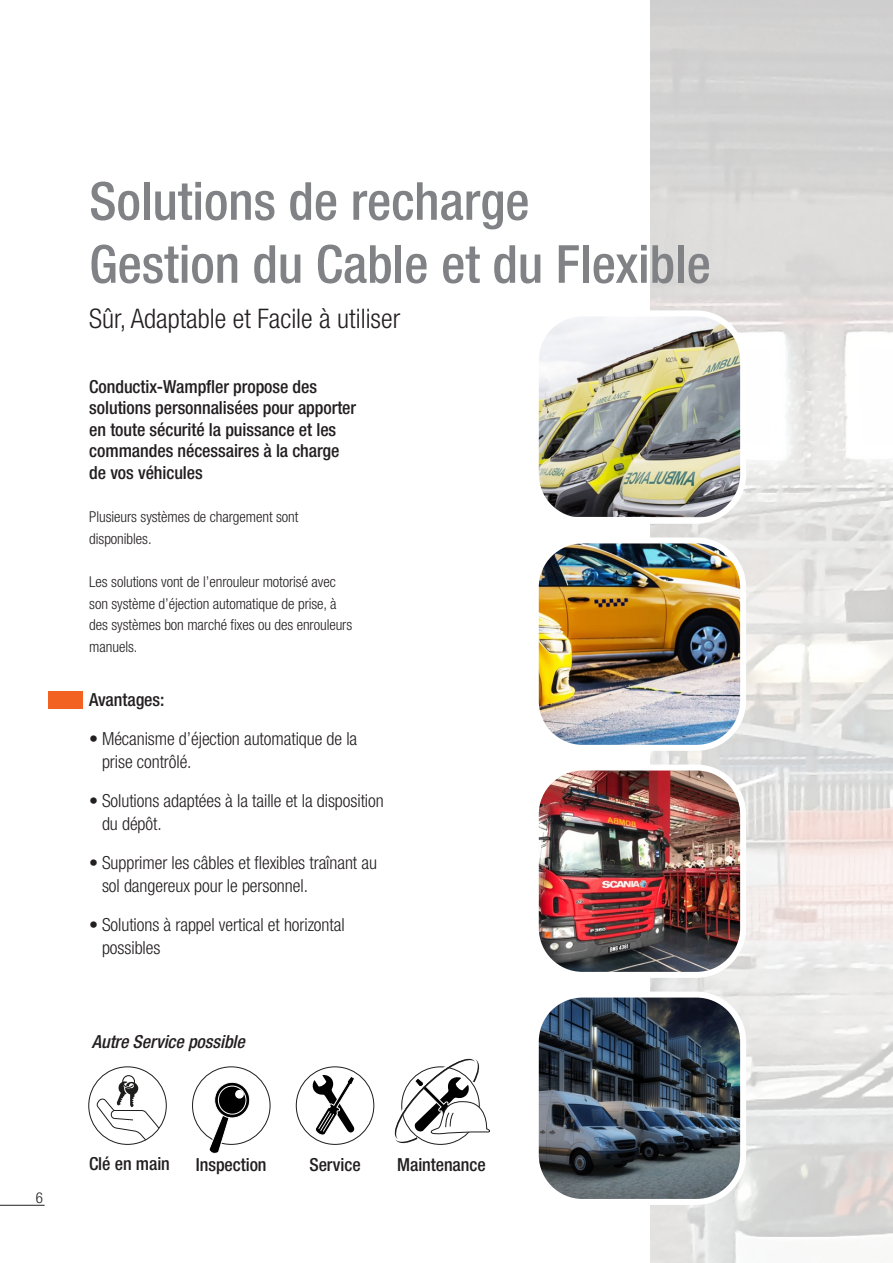
<style>
.page{position:relative;width:893px;height:1263px;background:#fff}
.page>*{position:absolute;margin:0;border:0;box-sizing:border-box;transform-origin:0 0}
.Heading{font:500 condensed 52.5px "Helvetica Neue LT";color:#808285}
.Heading-2{font:300 condensed 27px "Helvetica Neue LT";color:#231f20}
.t1{font:300 condensed 18px/22.5px "Helvetica Neue LT";letter-spacing:-.005em;color:#231f20}
.body{font:500 condensed 18px/21.6px "Helvetica Neue LT";letter-spacing:-.005em;color:#231f20}
.t2{font:italic 500 condensed 18px "Helvetica Neue LT";letter-spacing:-.005em;color:#231f20}
.body-2{font:300 condensed 15px/21.6px "Helvetica Neue LT";letter-spacing:-.005em;color:#231f20}
</style>
<div class="page">
<img style="left:651px;top:0;width:242px;height:1263px">
<div style="left:49px;top:691px;width:34px;height:17px;background:#f26221"></div>
<img style="left:540px;top:994px;width:203px;height:208px">
<div style="left:533px;top:991px;width:213px;height:214px;border:6px solid #fff;border-radius:47px"></div>
<img style="left:540px;top:540px;width:203px;height:208px">
<div style="left:533px;top:537px;width:213px;height:214px;border:6px solid #fff;border-radius:47px"></div>
<img style="left:540px;top:313px;width:203px;height:204px">
<div style="left:533px;top:310px;width:213px;height:214px;border:6px solid #fff;border-radius:47px"></div>
<img style="left:540px;top:767px;width:203px;height:208px">
<div style="left:533px;top:764px;width:213px;height:214px;border:6px solid #fff;border-radius:47px"></div>
<div style="left:88px;top:1066px;width:79px;height:79px;border:1px solid #1d1d1b;border-radius:50%"></div>
<svg style="left:96px;top:1075px;width:64px;height:66px"></svg>
<svg style="left:208px;top:1107px;width:24px;height:47px"></svg>
<svg style="left:215px;top:1082px;width:35px;height:36px"></svg>
<div style="left:214px;top:1082px;width:36px;height:36px;border:1px solid #fff;border-radius:50%"></div>
<div style="left:218px;top:1086px;width:28px;height:28px;background:#000;border-radius:50%"></div>
<div style="left:218px;top:1085px;width:28px;height:29px;border:1px solid #fff;border-radius:50%"></div>
<div style="left:235px;top:1090px;width:9px;height:8px;background:#fff;border-radius:50%"></div>
<div style="left:296px;top:1066px;width:78px;height:79px;border:1px solid #1d1d1b;border-radius:50%"></div>
<svg style="left:312px;top:1075px;width:43px;height:60px"></svg>
<svg style="left:394px;top:1058px;width:96px;height:85px"></svg>
<img style="left:887px;top:96px;width:6px;height:172px">
<hr style="left:0;top:1205px;width:45px;height:1px;background:#231f20">
<p class="body-2" style="left:36px;top:1187px;width:9px">6</p>
<p class="Heading" style="left:89px;top:170px;width:442px">Solutions de recharge</p>
<p class="Heading" style="left:89px;top:233px;width:623px">Gestion du Cable et du Flexible</p>
<p class="Heading-2" style="left:89px;top:303px;width:312px">Sûr, Adaptable et Facile à utiliser</p>
<p class="body" style="left:89px;top:375px;width:268px">Conductix-Wampfler propose des solutions personnalisées pour apporter en toute sécurité la puissance et les commandes nécessaires à la charge de vos véhicules</p>
<p class="body-2" style="left:89px;top:506px;width:211px">Plusieurs systèmes de chargement sont disponibles.</p>
<p class="body-2" style="left:89px;top:571px;width:264px">Les solutions vont de l’enrouleur motorisé avec son système d’éjection automatique de prise, à des systèmes bon marché fixes ou des enrouleurs manuels.</p>
<p class="body" style="left:89px;top:688px;width:77px">Avantages:</p>
<p class="t1" style="left:102px;top:728px;width:257px;text-indent:-13px">• Mécanisme d’éjection automatique de la prise contrôlé.</p>
<p class="t1" style="left:102px;top:790px;width:283px;text-indent:-13px">• Solutions adaptées à la taille et la disposition du dépôt.</p>
<p class="t1" style="left:102px;top:852px;width:276px;text-indent:-13px">• Supprimer les câbles et flexibles traînant au sol dangereux pour le personnel.</p>
<p class="t1" style="left:102px;top:914px;width:244px;text-indent:-13px">• Solutions à rappel vertical et horizontal possibles</p>
<p class="t2" style="left:92px;top:1031px;width:154px">Autre Service possible</p>
<p class="body" style="left:89px;top:1152px;width:82px">Clé en main</p>
<p class="body" style="left:196px;top:1153px;width:72px">Inspection</p>
<p class="body" style="left:309px;top:1153px;width:53px">Service</p>
<p class="body" style="left:397px;top:1153px;width:90px">Maintenance</p>
</div>
